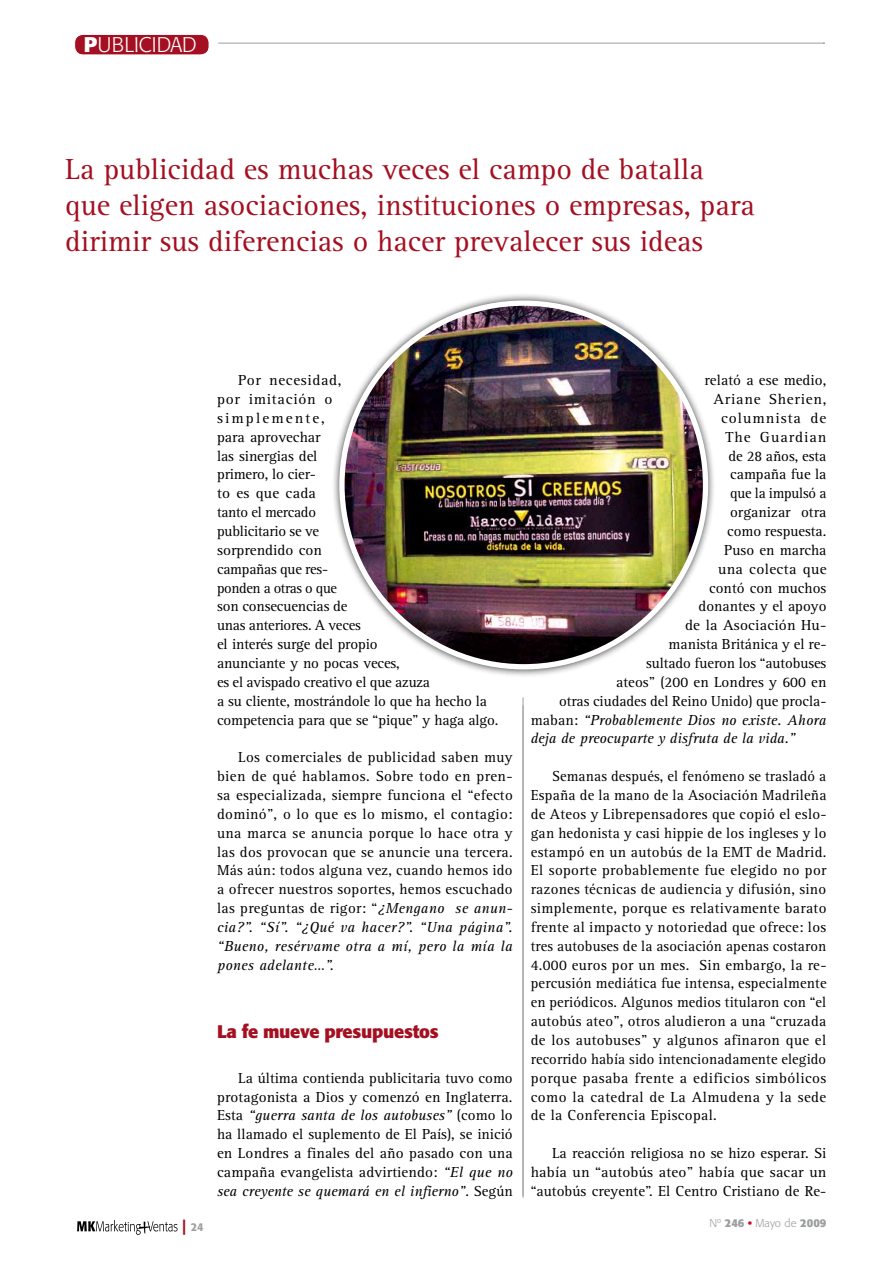
<style>
.page{position:relative;width:893px;height:1263px;background:#fff}
.page>*{position:absolute;margin:0;border:0;box-sizing:border-box;transform-origin:0 0}
.t1{font:30px/36px "Rotis Serif";color:#a41021}
.t2{font:300 21px "Formata";color:#fff}
.t3{font:700 18px "Formata";letter-spacing:-.015em;color:#a41021}
.t4{font:15px/18.9px "Rotis Serif";color:#000;text-align:justify}
.t5{font:italic 15px "Rotis Serif";color:#000}
.t6{font:15px "Rotis Serif";letter-spacing:.05em;color:#000}
.t7{font:15px "Rotis Serif";letter-spacing:.02em;color:#000}
.t8{font:15px "Rotis Serif";letter-spacing:.065em;color:#000}
.t9{font:15px "Rotis Serif";letter-spacing:.06em;color:#000}
.t10{font:300 11.25px "Formata";color:#9c9e9f}
.t11{font:500 11.25px "Formata";color:#9c9e9f}
.s1{font-weight:700}
.s2{font-style:italic}
.s3{font-weight:700;font-size:15.15px;color:#a41021}
.s4{font-style:normal}
.s5{font-weight:700;color:#d3091c}
</style>
<div class="page">
<svg style="left:77px;top:1220px;width:101px;height:15px"></svg>
<hr style="left:523px;top:697px;width:1px;height:501px;background:#9c9e9f">
<hr style="left:218px;top:43px;width:606px;height:1px;background:#9c9e9f">
<div style="left:75px;top:34px;width:134px;height:21px;background:#a41021;border-radius:9px"></div>
<div style="left:74px;top:34px;width:135px;height:21px;border:1px solid #fff;border-radius:9px"></div>
<div style="left:331px;top:292px;width:385px;height:385px;background:#000;opacity:.75"></div>
<img style="left:342px;top:303px;width:363px;height:364px;border-radius:182px">
<h2 class="t2" style="left:84px;top:32px;width:114px"><span class="s1">P</span>ublicidad</h2>
<h1 class="t1" style="left:65px;top:152px;width:691px">La publicidad es muchas veces el campo de batalla que eligen asociaciones, instituciones o empresas, para dirimir sus diferencias o hacer prevalecer sus ideas</h1>
<p class="t4" style="left:217px;top:371px;width:283px;text-align:left;text-indent:21px">Por necesidad,<br>por imitación o<br>simplemente,<br>para aprovechar<br>las sinergias del<br>primero, lo cier-<br>to es que cada<br>tanto el mercado<br>publicitario se ve<br>sorprendido con<br>campañas que res-<br>ponden a otras o que<br>son consecuencias de<br>unas anteriores. A veces<br>el interés surge del propio<br>anunciante y no pocas veces,<br>es el avispado creativo el que azuza<br>a su cliente, mostrándole lo que ha hecho la competencia para que se “pique” y haga algo.</p>
<p class="t4" style="left:217px;top:748px;width:297px;text-indent:21px">Los comerciales de publicidad saben muy bien de qué hablamos. Sobre todo en pren&shy;sa especializada, siempre funciona el “efecto dominó”, o lo que es lo mismo, el contagio: una marca se anuncia porque lo hace otra y las dos provocan que se anuncie una tercera.<br>Más aún: todos alguna vez, cuando hemos ido a ofrecer nuestros soportes, hemos escuchado las preguntas de rigor: “<span class="s2">¿Mengano se anun&shy;cia?”. “Sí”. “¿Qué va hacer?”. “Una página”. “Bueno, resérvame otra a mí, pero la mía la pones adelante…”.</span></p>
<p class="t11" style="left:183px;top:1220px;width:23px"><span class="s3">|</span> 24</p>
<p class="t3" style="left:217px;top:1020px;width:223px">La fe mueve presupuestos</p>
<p class="t4" style="left:217px;top:1069px;width:297px;text-indent:21px">La última contienda publicitaria tuvo como protagonista a Dios y comenzó en Inglaterra.<br>Esta <span class="s2">“guerra santa de los autobuses”</span> (como lo ha llamado el suplemento de El País), se inició en Londres a finales del año pasado con una campaña evangelista advirtiendo: <span class="s2">“El que no sea creyente se quemará en el infierno”</span>. Según</p>
<p class="t4" style="left:705px;top:371px;width:123px">relató a ese medio,</p>
<p class="t6" style="left:714px;top:390px;width:114px">Ariane Sherien,</p>
<p class="t8" style="left:721px;top:409px;width:107px">columnista de</p>
<p class="t9" style="left:726px;top:428px;width:102px">The Guardian</p>
<p class="t4" style="left:729px;top:446px;width:99px">de 28 años, esta</p>
<p class="t4" style="left:730px;top:465px;width:98px">campaña fue la</p>
<p class="t4" style="left:730px;top:484px;width:98px">que la impulsó a</p>
<p class="t4" style="left:730px;top:503px;width:98px">organizar otra</p>
<p class="t4" style="left:727px;top:522px;width:101px">como respuesta.</p>
<p class="t4" style="left:724px;top:541px;width:104px">Puso en marcha</p>
<p class="t7" style="left:718px;top:560px;width:110px">una colecta que</p>
<p class="t4" style="left:709px;top:578px;width:119px">contó con muchos</p>
<p class="t4" style="left:699px;top:597px;width:129px">donantes y el apoyo</p>
<p class="t4" style="left:685px;top:616px;width:143px">de la Asociación Hu-</p>
<p class="t4" style="left:669px;top:635px;width:159px">manista Británica y el re-</p>
<p class="t4" style="left:646px;top:654px;width:182px">sultado fueron los “autobuses</p>
<p class="t4" style="left:616px;top:673px;width:212px">ateos” (200 en Londres y 600 en</p>
<p class="t4" style="left:559px;top:692px;width:269px">otras ciudades del Reino Unido) que procla-</p>
<p class="t5" style="left:531px;top:711px;width:297px"><span class="s4">maban:</span> “Probablemente Dios no existe. Ahora</p>
<p class="t5" style="left:531px;top:730px;width:266px">deja de preocuparte y disfruta de la vida.”</p>
<p class="t4" style="left:531px;top:767px;width:297px;text-indent:21px">Semanas después, el fenómeno se trasladó a España de la mano de la Asociación Madrileña de Ateos y Librepensadores que copió el eslo&shy;gan hedonista y casi hippie de los ingleses y lo estampó en un autobús de la EMT de Madrid.<br>El soporte probablemente fue elegido no por razones técnicas de audiencia y difusión, sino simplemente, porque es relativamente barato frente al impacto y notoriedad que ofrece: los tres autobuses de la asociación apenas costaron 4.000 euros por un mes. Sin embargo, la re&shy;percusión mediática fue intensa, especialmente en periódicos. Algunos medios titularon con “el autobús ateo”, otros aludieron a una “cruzada de los autobuses” y algunos afinaron que el recorrido había sido intencionadamente elegido porque pasaba frente a edificios simbólicos como la catedral de La Almudena y la sede de la Conferencia Episcopal.</p>
<p class="t4" style="left:531px;top:1144px;width:297px;text-indent:21px">La reacción religiosa no se hizo esperar. Si había un “autobús ateo” había que sacar un “autobús creyente”. El Centro Cristiano de Re-</p>
<p class="t10" style="left:709px;top:1216px;width:118px">Nº <span class="s1">246</span> <span class="s5">•</span> Mayo de <span class="s1">2009</span></p>
</div>
